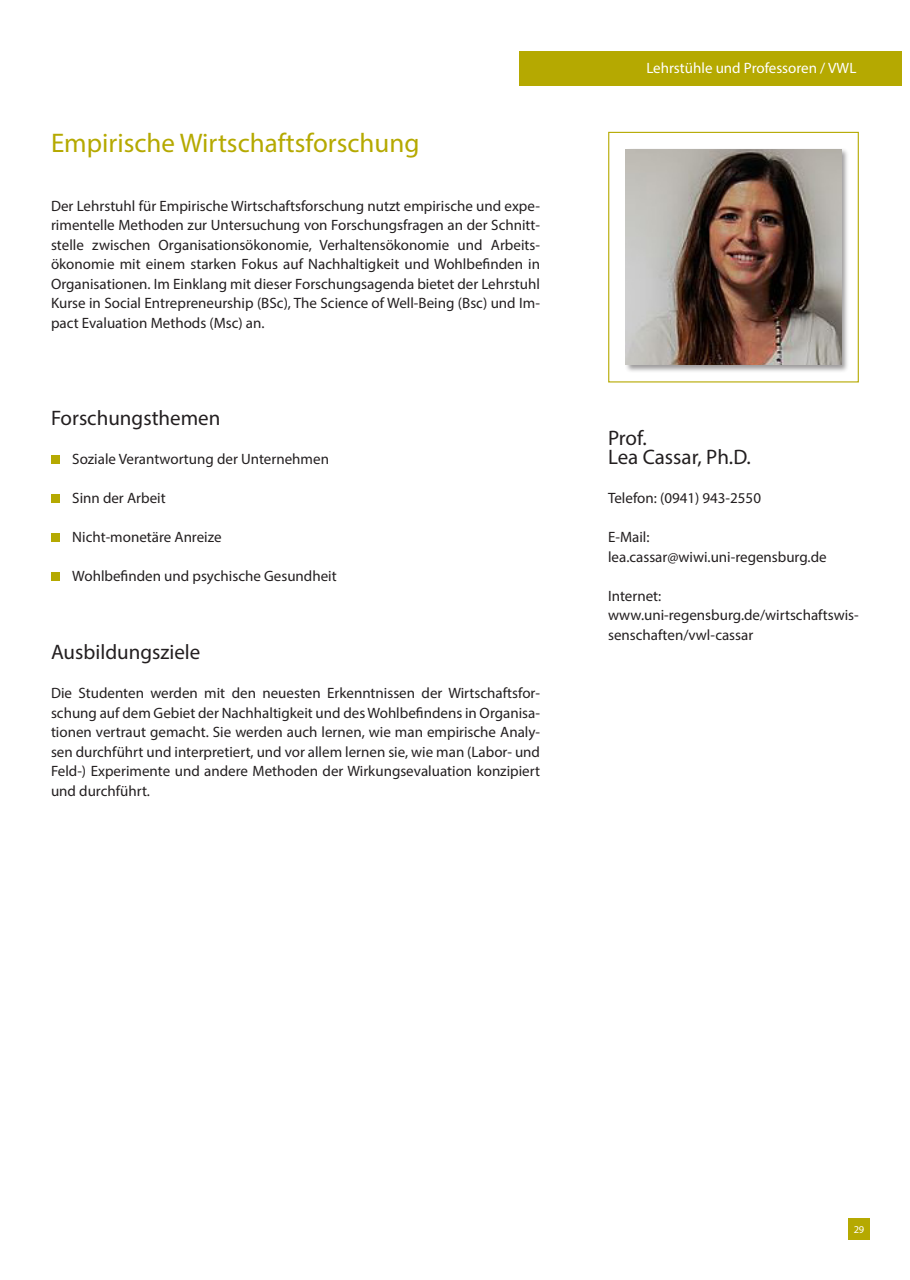
<style>
.page{position:relative;width:910px;height:1280px;background:#fff}
.page>*{position:absolute;margin:0;border:0;box-sizing:border-box;transform-origin:0 0}
.t1{font:27px "Myriad Pro";color:#b5a901}
.t2{font:21px/19.5px "Myriad Pro";color:#231f20}
.t3{font:15px/19.5px "Myriad Pro";color:#231f20;text-align:justify}
.t4{font:15px "Myriad Pro";color:#fff}
.t5{font:10.5px "Myriad Pro";color:#fff}
</style>
<div class="page">
<div style="left:848px;top:1218px;width:22px;height:21px;background:#b5a901"></div>
<div style="left:51px;top:456px;width:9px;height:8px;background:#b5a901"></div>
<div style="left:51px;top:495px;width:9px;height:8px;background:#b5a901"></div>
<div style="left:51px;top:534px;width:9px;height:8px;background:#b5a901"></div>
<div style="left:51px;top:573px;width:9px;height:8px;background:#b5a901"></div>
<div style="left:608px;top:132px;width:251px;height:250px;border:1px solid #b5a901"></div>
<div style="left:624px;top:148px;width:225px;height:225px;background:#231f20;opacity:.45"></div>
<img style="left:626px;top:150px;width:215px;height:215px">
<div style="left:519px;top:51px;width:382px;height:34px;background:#b5a901"></div>
<h1 class="t1" style="left:51px;top:126px;width:370px">Empirische Wirtschaftsforschung</h1>
<p class="t3" style="left:51px;top:196px;width:491px">Der Lehrstuhl für Empirische Wirtschaftsforschung nutzt empirische und expe&shy;rimentelle Methoden zur Untersuchung von Forschungsfragen an der Schnitt&shy;stelle zwischen Organisationsökonomie, Verhaltensökonomie und Arbeits&shy;ökonomie mit einem starken Fokus auf Nachhaltigkeit und Wohlbefinden in Organisationen. Im Einklang mit dieser Forschungsagenda bietet der Lehrstuhl Kurse in Social Entrepreneurship (BSc), The Science of Well-Being (Bsc) und Im&shy;pact Evaluation Methods (Msc) an.</p>
<h2 class="t2" style="left:51px;top:408px;width:171px">Forschungsthemen</h2>
<p class="t3" style="left:72px;top:449px;width:258px">Soziale Verantwortung der Unternehmen</p>
<p class="t3" style="left:72px;top:488px;width:95px">Sinn der Arbeit</p>
<p class="t3" style="left:72px;top:527px;width:151px">Nicht-monetäre Anreize</p>
<p class="t3" style="left:72px;top:566px;width:266px">Wohlbefinden und psychische Gesundheit</p>
<h2 class="t2" style="left:51px;top:642px;width:151px">Ausbildungsziele</h2>
<p class="t3" style="left:51px;top:683px;width:491px">Die Studenten werden mit den neuesten Erkenntnissen der Wirtschaftsfor&shy;schung auf dem Gebiet der Nachhaltigkeit und des Wohlbefindens in Organisa&shy;tionen vertraut gemacht. Sie werden auch lernen, wie man empirische Analy&shy;sen durchführt und interpretiert, und vor allem lernen sie, wie man (Labor- und Feld-) Experimente und andere Methoden der Wirkungsevaluation konzipiert und durchführt.</p>
<p class="t4" style="left:646px;top:59px;width:212px">Lehrstühle und Professoren / VWL</p>
<h2 class="t2" style="left:608px;top:428px;width:144px">Prof.<br>Lea Cassar, Ph.D.</h2>
<p class="t3" style="left:608px;top:488px;width:154px">Telefon: (0941) 943-2550</p>
<p class="t3" style="left:608px;top:527px;width:220px">E-Mail: lea.cassar@wiwi.uni-regensburg.de</p>
<p class="t3" style="left:608px;top:586px;width:252px;text-align:left">Internet: www.uni-regensburg.de/wirtschaftswis&shy;senschaften/vwl-cassar</p>
<p class="t5" style="left:854px;top:1222px;width:12px">29</p>
</div>
